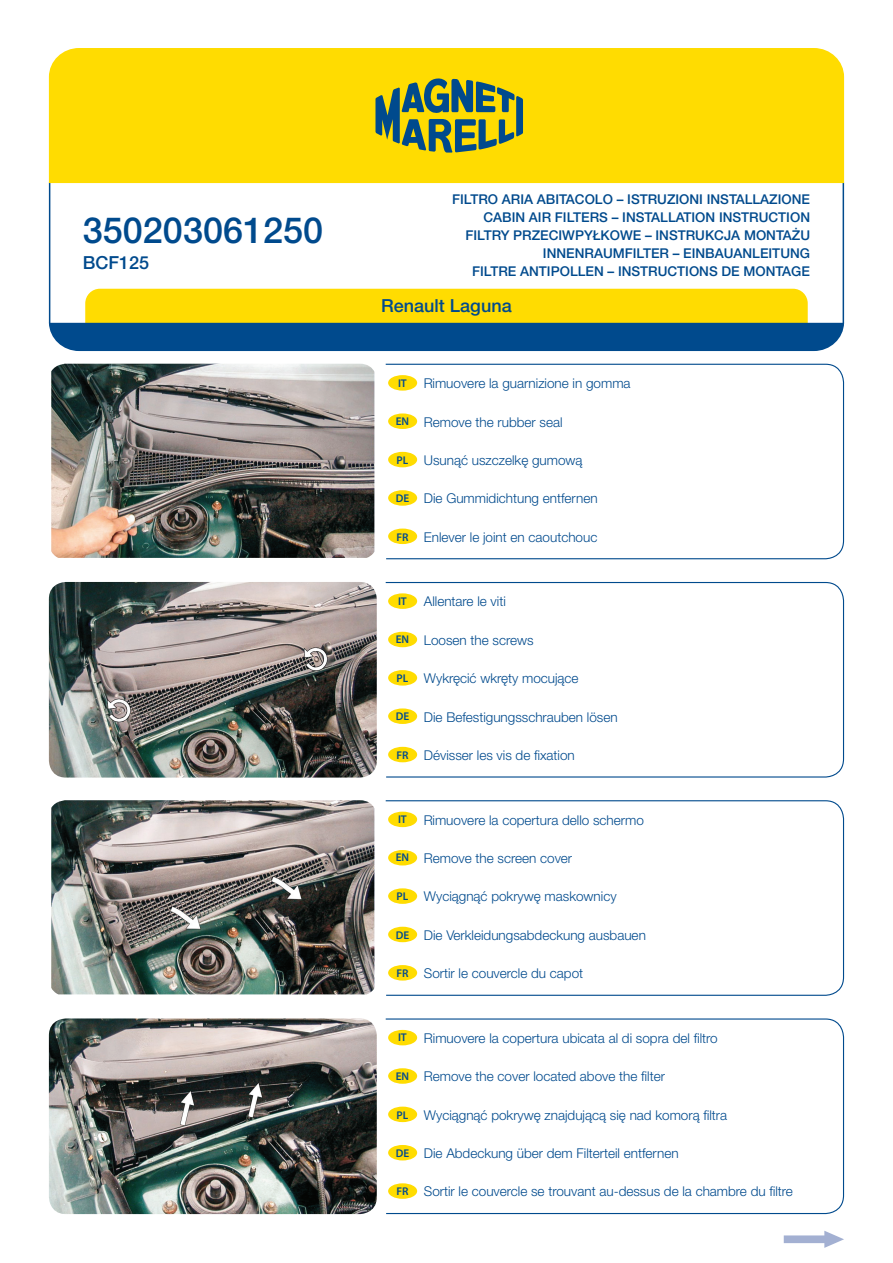
<style>
.page{position:relative;width:893px;height:1263px;background:#fff}
.page>*{position:absolute;margin:0;border:0;box-sizing:border-box;transform-origin:0 0}
.t1{font:500 36px "Helvetica Neue LT Pro";color:#004a8d}
.t2{font:500 18px "Helvetica Neue LT Pro";color:#004a8d}
.t3{font:300 13.5px "Helvetica Neue Pl";color:#004a8d}
.t4{font:500 13.5px/18px "Helvetica Neue LT Pro";color:#004a8d}
.t5{font:600 11.25px "Myriad Pro";color:#004a8d}
.s1{font-family:"Myriad Pro";font-weight:600;font-size:11.25px}
</style>
<div class="page">
<svg style="left:385px;top:363px;width:460px;height:197px"></svg>
<svg style="left:385px;top:581px;width:460px;height:197px"></svg>
<svg style="left:49px;top:289px;width:795px;height:62px;background:#8c9c4e"></svg>
<hr style="left:49px;top:183px;width:1px;height:140px;background:#004a8d">
<hr style="left:843px;top:183px;width:1px;height:140px;background:#004a8d">
<div style="left:49px;top:48px;width:795px;height:135px;background:#ffdc01"></div>
<svg style="left:375px;top:78px;width:148px;height:75px;background:#879742"></svg>
<img style="left:51px;top:364px;width:323px;height:194px">
<img style="left:51px;top:800px;width:323px;height:194px">
<img style="left:49px;top:582px;width:328px;height:195px">
<img style="left:49px;top:1018px;width:328px;height:196px">
<div style="left:388px;top:375px;width:29px;height:16px;background:#ffdc01;border-radius:50%"></div>
<div style="left:388px;top:413px;width:29px;height:16px;background:#ffdc01;border-radius:50%"></div>
<div style="left:388px;top:452px;width:29px;height:15px;background:#ffdc01;border-radius:50%"></div>
<div style="left:388px;top:490px;width:29px;height:16px;background:#ffdc01;border-radius:50%"></div>
<div style="left:388px;top:528px;width:29px;height:16px;background:#ffdc01;border-radius:50%"></div>
<div style="left:388px;top:593px;width:29px;height:16px;background:#ffdc01;border-radius:50%"></div>
<div style="left:388px;top:632px;width:29px;height:15px;background:#ffdc01;border-radius:50%"></div>
<div style="left:388px;top:670px;width:29px;height:16px;background:#ffdc01;border-radius:50%"></div>
<div style="left:388px;top:708px;width:29px;height:16px;background:#ffdc01;border-radius:50%"></div>
<div style="left:388px;top:747px;width:29px;height:15px;background:#ffdc01;border-radius:50%"></div>
<svg style="left:385px;top:800px;width:460px;height:196px"></svg>
<svg style="left:385px;top:1018px;width:460px;height:196px"></svg>
<svg style="left:784px;top:1231px;width:60px;height:17px"></svg>
<h1 class="t1" style="left:83px;top:209px;width:242px">350203061250</h1>
<h2 class="t2" style="left:83px;top:252px;width:68px">BCF125</h2>
<p class="t4" style="left:483px;top:190px;width:328px;text-indent:-31px">FILTRO ARIA ABITACOLO – ISTRUZIONI INSTALLAZIONE<br>CABIN</p>
<p class="t4" style="left:529px;top:208px;width:9px">AIR</p>
<p class="t4" style="left:555px;top:208px;width:17px">FILTERS</p>
<p class="t4" style="left:612px;top:208px;width:200px">– INSTALLATION INSTRUCTION</p>
<p class="t4" style="left:465px;top:226px;width:16px">FILTR</p>
<p class="t4" style="left:501px;top:226px;width:31px">Y PRZECI</p>
<p class="t4" style="left:562px;top:226px;width:249px">WPYŁKOWE – INSTRUKCJA MONTAŻU</p>
<p class="t4" style="left:543px;top:244px;width:10px">INNENRAUM</p>
<p class="t4" style="left:625px;top:244px;width:16px">FILTER</p>
<p class="t4" style="left:673px;top:244px;width:139px">– EINBAUANLEITUNG</p>
<p class="t4" style="left:472px;top:262px;width:16px">FILTRE</p>
<p class="t4" style="left:520px;top:262px;width:9px">ANTI</p>
<p class="t4" style="left:551px;top:262px;width:19px">POLLEN</p>
<p class="t4" style="left:607px;top:262px;width:204px">– INSTRUCTIONS DE MONTAGE</p>
<h2 class="t2" style="left:381px;top:294px;width:132px">RENAULT LAGUNA</h2>
<p class="t5" style="left:398px;top:376px;width:10px">IT</p>
<p class="t3" style="left:424px;top:375px;width:208px">Rimuovere la guarnizione in gomma</p>
<p class="t3" style="left:396px;top:413px;width:168px"><span class="s1">EN</span> Remove the rubber seal</p>
<p class="t3" style="left:396px;top:452px;width:188px"><span class="s1">PL</span> Usunąć uszczelkę gumową</p>
<p class="t3" style="left:396px;top:490px;width:203px"><span class="s1">DE</span> Die Gummidichtung entfernen</p>
<p class="t3" style="left:396px;top:529px;width:203px"><span class="s1">FR</span> Enlever le joint en caoutchouc</p>
<p class="t5" style="left:398px;top:594px;width:10px">IT</p>
<p class="t3" style="left:424px;top:593px;width:84px">Allentare le viti</p>
<p class="t3" style="left:396px;top:632px;width:139px"><span class="s1">EN</span> Loosen the screws</p>
<p class="t3" style="left:396px;top:670px;width:184px"><span class="s1">PL</span> Wykręcić wkręty mocujące</p>
<p class="t3" style="left:396px;top:708px;width:223px"><span class="s1">DE</span> Die Befestigungsschrauben lösen</p>
<p class="t3" style="left:396px;top:747px;width:180px"><span class="s1">FR</span> Dévisser les vis de fixation</p>
<p class="t5" style="left:398px;top:812px;width:10px">IT</p>
<p class="t3" style="left:424px;top:812px;width:222px">Rimuovere la copertura dello schermo</p>
<p class="t3" style="left:396px;top:850px;width:178px"><span class="s1">EN</span> Remove the screen cover</p>
<p class="t3" style="left:396px;top:888px;width:222px"><span class="s1">PL</span> Wyciągnąć pokrywę maskownicy</p>
<p class="t3" style="left:396px;top:927px;width:252px"><span class="s1">DE</span> Die Verkleidungsabdeckung ausbauen</p>
<p class="t3" style="left:396px;top:965px;width:188px"><span class="s1">FR</span> Sortir le couvercle du capot</p>
<p class="t5" style="left:398px;top:1030px;width:10px">IT</p>
<p class="t3" style="left:424px;top:1030px;width:295px">Rimuovere la copertura ubicata al di sopra del filtro</p>
<p class="t3" style="left:396px;top:1068px;width:271px"><span class="s1">EN</span> Remove the cover located above the filter</p>
<p class="t3" style="left:396px;top:1106px;width:332px"><span class="s1">PL</span> Wyciągnąć pokrywę znajdującą się nad komorą filtra</p>
<p class="t3" style="left:396px;top:1145px;width:284px"><span class="s1">DE</span> Die Abdeckung über dem Filterteil entfernen</p>
<p class="t3" style="left:396px;top:1183px;width:398px"><span class="s1">FR</span> Sortir le couvercle se trouvant au-dessus de la chambre du filtre</p>
</div>
